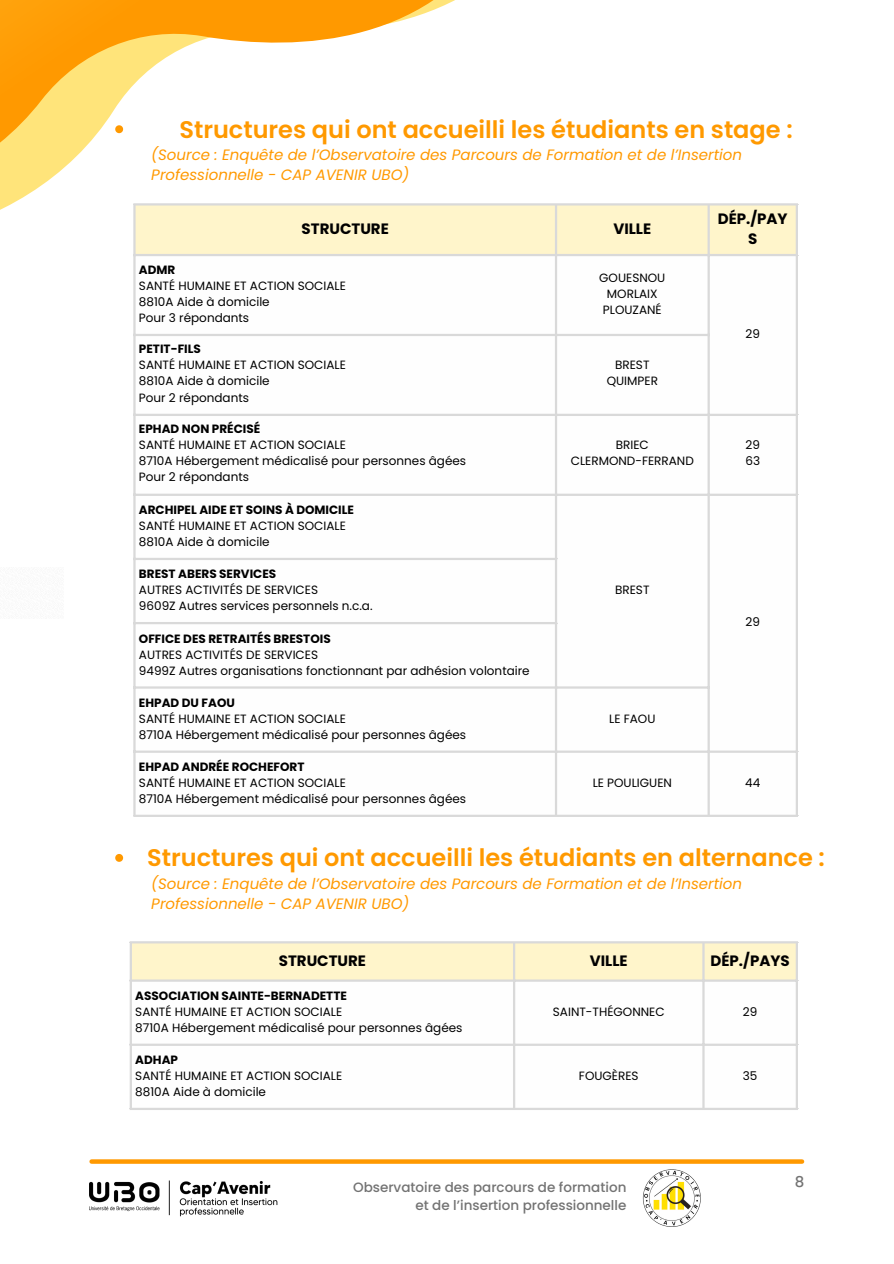
<style>
.page{position:relative;width:894px;height:1264px;background:#fff}
.page>*{position:absolute;margin:0;border:0;box-sizing:border-box;transform-origin:0 0}
.t1{font:600 24px "Poppins";color:#f90}
.t2{font:italic 15px/20.2px "Poppins";color:#f90}
.t3{font:700 15px/20px "Poppins";color:#000;text-align:center}
.t4{font:500 15px "Poppins";color:#737373}
.t5{font:500 13.5px/18px "Poppins";color:#737373;text-align:right}
.t6{font:12px "Poppins";color:#000}
.t7{font:700 12px "Poppins";color:#000}
</style>
<div class="page">
<svg style="left:0;top:0;width:455px;height:210px"></svg>
<svg style="left:92px;top:1159px;width:709px;height:4px;fill:#f90"></svg>
<div style="left:135px;top:205px;width:660px;height:49px;background:#fff5cb"></div>
<svg style="left:135px;top:256px;width:660px;height:558px"></svg>
<hr style="left:133px;top:205px;width:2px;height:609px;background:#d9d9d9">
<hr style="left:554px;top:205px;width:3px;height:609px;background:#d9d9d9">
<hr style="left:707px;top:205px;width:2px;height:609px;background:#d9d9d9">
<hr style="left:795px;top:205px;width:2px;height:609px;background:#d9d9d9">
<hr style="left:133px;top:203px;width:664px;height:2px;background:#d9d9d9">
<hr style="left:133px;top:254px;width:664px;height:2px;background:#d9d9d9">
<hr style="left:133px;top:334px;width:576px;height:2px;background:#d9d9d9">
<hr style="left:133px;top:414px;width:664px;height:2px;background:#d9d9d9">
<hr style="left:133px;top:493px;width:664px;height:3px;background:#d9d9d9">
<hr style="left:133px;top:558px;width:424px;height:2px;background:#d9d9d9">
<hr style="left:133px;top:622px;width:424px;height:2px;background:#d9d9d9">
<hr style="left:133px;top:686px;width:576px;height:2px;background:#d9d9d9">
<hr style="left:133px;top:750px;width:664px;height:2px;background:#d9d9d9">
<hr style="left:133px;top:814px;width:664px;height:3px;background:#d9d9d9">
<svg style="left:115px;top:125px;width:8px;height:8px"></svg>
<svg style="left:115px;top:854px;width:8px;height:7px"></svg>
<div style="left:132px;top:943px;width:663px;height:36px;background:#fff5cb"></div>
<svg style="left:132px;top:981px;width:663px;height:126px"></svg>
<hr style="left:130px;top:943px;width:2px;height:164px;background:#d9d9d9">
<hr style="left:513px;top:943px;width:2px;height:164px;background:#d9d9d9">
<hr style="left:702px;top:943px;width:2px;height:164px;background:#d9d9d9">
<hr style="left:795px;top:943px;width:2px;height:164px;background:#d9d9d9">
<hr style="left:130px;top:941px;width:667px;height:2px;background:#d9d9d9">
<hr style="left:130px;top:979px;width:667px;height:2px;background:#d9d9d9">
<hr style="left:130px;top:1043px;width:667px;height:2px;background:#d9d9d9">
<hr style="left:130px;top:1107px;width:667px;height:3px;background:#d9d9d9">
<img style="left:89px;top:1180px;width:188px;height:36px">
<img style="left:642px;top:1169px;width:59px;height:58px">
<p class="t1" style="left:179px;top:112px;width:614px">Structures qui ont accueilli les étudiants en stage :</p>
<p class="t2" style="left:151px;top:145px;width:592px">(Source : Enquête de l’Observatoire des Parcours de Formation et de l’Insertion<br>Professionnelle - CAP AVENIR UBO)</p>
<p class="t3" style="left:301px;top:219px;width:89px">STRUCTURE</p>
<p class="t3" style="left:613px;top:219px;width:39px">VILLE</p>
<h2 class="t7" style="left:139px;top:261px;width:38px">ADMR</h2>
<p class="t6" style="left:139px;top:277px;width:208px">SANTÉ HUMAINE ET ACTION SOCIALE</p>
<p class="t6" style="left:139px;top:293px;width:132px">8810A Aide à domicile</p>
<p class="t6" style="left:139px;top:309px;width:112px">Pour 3 répondants</p>
<p class="t7" style="left:139px;top:341px;width:63px">PETIT-FILS</p>
<p class="t6" style="left:139px;top:357px;width:208px">SANTÉ HUMAINE ET ACTION SOCIALE</p>
<p class="t6" style="left:139px;top:373px;width:132px">8810A Aide à domicile</p>
<p class="t6" style="left:139px;top:389px;width:112px">Pour 2 répondants</p>
<p class="t7" style="left:139px;top:421px;width:123px">EPHAD NON PRÉCISÉ</p>
<p class="t6" style="left:139px;top:437px;width:208px">SANTÉ HUMAINE ET ACTION SOCIALE</p>
<p class="t6" style="left:139px;top:453px;width:329px">8710A Hébergement médicalisé pour personnes âgées</p>
<p class="t6" style="left:139px;top:469px;width:112px">Pour 2 répondants</p>
<p class="t7" style="left:139px;top:501px;width:216px">ARCHIPEL AIDE ET SOINS À DOMICILE</p>
<p class="t6" style="left:139px;top:517px;width:208px">SANTÉ HUMAINE ET ACTION SOCIALE</p>
<p class="t6" style="left:139px;top:533px;width:132px">8810A Aide à domicile</p>
<p class="t7" style="left:139px;top:566px;width:139px">BREST ABERS SERVICES</p>
<p class="t6" style="left:139px;top:582px;width:181px">AUTRES ACTIVITÉS DE SERVICES</p>
<p class="t6" style="left:139px;top:598px;width:235px">9609Z Autres services personnels n.c.a.</p>
<p class="t7" style="left:139px;top:630px;width:193px">OFFICE DES RETRAITÉS BRESTOIS</p>
<p class="t6" style="left:139px;top:646px;width:181px">AUTRES ACTIVITÉS DE SERVICES</p>
<p class="t6" style="left:139px;top:662px;width:392px">9499Z Autres organisations fonctionnant par adhésion volontaire</p>
<p class="t7" style="left:139px;top:694px;width:97px">EHPAD DU FAOU</p>
<p class="t6" style="left:139px;top:710px;width:208px">SANTÉ HUMAINE ET ACTION SOCIALE</p>
<p class="t6" style="left:139px;top:726px;width:329px">8710A Hébergement médicalisé pour personnes âgées</p>
<p class="t6" style="left:599px;top:269px;width:68px">GOUESNOU</p>
<p class="t6" style="left:606px;top:285px;width:52px">MORLAIX</p>
<p class="t6" style="left:602px;top:301px;width:60px">PLOUZANÉ</p>
<p class="t6" style="left:615px;top:357px;width:36px">BREST</p>
<p class="t6" style="left:606px;top:373px;width:53px">QUIMPER</p>
<p class="t6" style="left:615px;top:437px;width:35px">BRIEC</p>
<p class="t6" style="left:570px;top:453px;width:125px">CLERMOND-FERRAND</p>
<p class="t6" style="left:615px;top:581px;width:36px">BREST</p>
<p class="t6" style="left:609px;top:710px;width:48px">LE FAOU</p>
<p class="t3" style="left:717px;top:209px;width:71px">DÉP./PAY<br>S</p>
<p class="t6" style="left:745px;top:325px;width:16px">29</p>
<p class="t6" style="left:745px;top:437px;width:16px">29</p>
<p class="t6" style="left:745px;top:453px;width:16px">63</p>
<p class="t6" style="left:745px;top:613px;width:16px">29</p>
<p class="t7" style="left:139px;top:758px;width:167px">EHPAD ANDRÉE ROCHEFORT</p>
<p class="t6" style="left:139px;top:774px;width:208px">SANTÉ HUMAINE ET ACTION SOCIALE</p>
<p class="t6" style="left:139px;top:790px;width:329px">8710A Hébergement médicalisé pour personnes âgées</p>
<p class="t6" style="left:592px;top:774px;width:81px">LE POULIGUEN</p>
<p class="t6" style="left:745px;top:774px;width:17px">44</p>
<p class="t1" style="left:147px;top:841px;width:679px">Structures qui ont accueilli les étudiants en alternance :</p>
<p class="t2" style="left:151px;top:873px;width:592px">(Source : Enquête de l’Observatoire des Parcours de Formation et de l’Insertion<br>Professionnelle - CAP AVENIR UBO)</p>
<p class="t3" style="left:279px;top:950px;width:89px">STRUCTURE</p>
<h2 class="t3" style="left:589px;top:950px;width:39px">VILLE</h2>
<p class="t3" style="left:710px;top:950px;width:81px">DÉP./PAYS</p>
<p class="t7" style="left:135px;top:987px;width:213px">ASSOCIATION SAINTE-BERNADETTE</p>
<p class="t6" style="left:135px;top:1003px;width:208px">SANTÉ HUMAINE ET ACTION SOCIALE</p>
<p class="t6" style="left:135px;top:1019px;width:329px">8710A Hébergement médicalisé pour personnes âgées</p>
<p class="t6" style="left:552px;top:1003px;width:113px">SAINT-THÉGONNEC</p>
<p class="t6" style="left:742px;top:1003px;width:16px">29</p>
<p class="t7" style="left:135px;top:1051px;width:44px">ADHAP</p>
<p class="t6" style="left:135px;top:1067px;width:208px">SANTÉ HUMAINE ET ACTION SOCIALE</p>
<p class="t6" style="left:135px;top:1083px;width:132px">8810A Aide à domicile</p>
<p class="t6" style="left:578px;top:1067px;width:61px">FOUGÈRES</p>
<p class="t6" style="left:742px;top:1067px;width:16px">35</p>
<p class="t5" style="left:353px;top:1178px;width:275px">Observatoire des parcours de formation et de l’insertion professionnelle</p>
<p class="t4" style="left:794px;top:1171px;width:11px">8</p>
</div>
